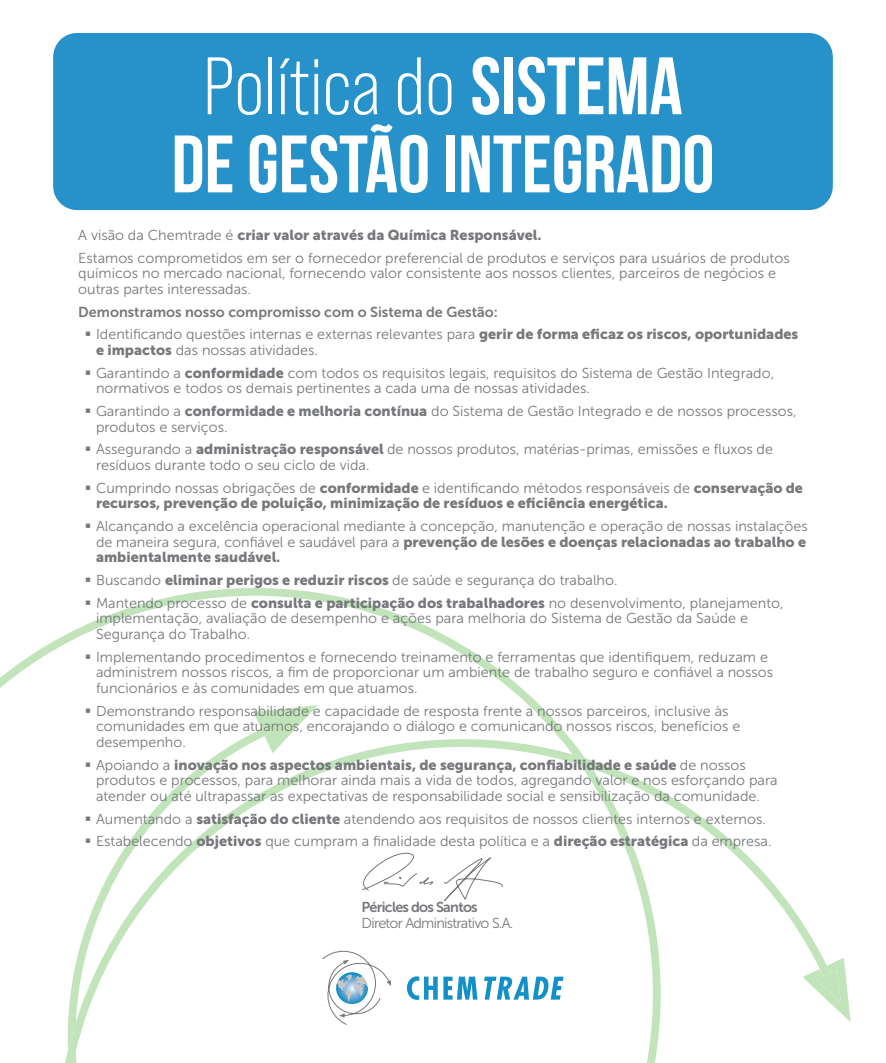
<style>
.page{position:relative;width:886px;height:1063px;background:#fff}
.page>*{position:absolute;margin:0;border:0;box-sizing:border-box;transform-origin:0 0}
.t1{font:81.25px "Bebas Neue Pro";color:#fff}
.t2{font:700 81.25px "Bebas Neue";color:#fff}
.Corrido{font:14.38px/15.6px "Museo Sans 300";color:#76787b}
.Corrido-2{font:14.38px/15.6px "Museo Sans 900";color:#76787b}
.Corrido-3{font:14.38px "Museo Sans 700";color:#76787b}
.Corrido-4{font:14.38px "Museo Sans 300";letter-spacing:-.05em;color:#76787b}
.Corrido-5{font:14.38px "Museo Sans 700";letter-spacing:-.05em;color:#76787b}
.s1{font-family:"Bebas Neue";font-weight:700}
.s2{font-family:"Museo Sans 300"}
.s3{font-family:"Museo Sans 900"}
</style>
<div class="page">
<svg style="left:830px;top:958px;width:21px;height:64px"></svg>
<svg style="left:0;top:588px;width:570px;height:151px"></svg>
<svg style="left:65px;top:739px;width:765px;height:324px"></svg>
<svg style="left:407px;top:976px;width:70px;height:24px"></svg>
<svg style="left:484px;top:975px;width:79px;height:25px"></svg>
<svg style="left:322px;top:951px;width:69px;height:74px"></svg>
<div style="left:53px;top:33px;width:780px;height:177px;background:#2792c9;border-radius:24px"></div>
<svg style="left:362px;top:852px;width:142px;height:49px"></svg>
<svg style="left:86px;top:600px;width:4px;height:5px"></svg>
<svg style="left:86px;top:654px;width:4px;height:5px"></svg>
<svg style="left:86px;top:708px;width:4px;height:4px"></svg>
<svg style="left:86px;top:762px;width:4px;height:4px"></svg>
<svg style="left:86px;top:816px;width:4px;height:4px"></svg>
<svg style="left:86px;top:839px;width:4px;height:4px"></svg>
<p class="t1" style="left:203px;top:41px;width:481px">Política do <span class="s1">SISTEMA</span></p>
<p class="t2" style="left:171px;top:120px;width:544px">DE GESTÃO INTEGRADO</p>
<p class="Corrido-2" style="left:78px;top:227px;width:465px"><span class="s2">A visão da Chemtrade é</span> criar valor através da Química Responsável.</p>
<p class="Corrido" style="left:78px;top:250px;width:713px">Estamos comprometidos em ser o fornecedor preferencial de produtos e serviços para usuários de produtos químicos no mercado nacional, fornecendo valor consistente aos nossos clientes, parceiros de negócios e outras partes interessadas.</p>
<p class="Corrido-3" style="left:78px;top:304px;width:421px">Demonstramos nosso compromisso com o Sistema de Gestão:</p>
<p class="Corrido" style="left:96px;top:327px;width:704px">Identificando questões internas e externas relevantes para <span class="s3">gerir de forma eficaz os riscos, oportunidades e impactos</span> das nossas atividades.</p>
<p class="Corrido" style="left:96px;top:365px;width:680px">Garantindo a <span class="s3">conformidade</span> com todos os requisitos legais, requisitos do Sistema de Gestão Integrado, normativos e todos os demais pertinentes a cada uma de nossas atividades.</p>
<p class="Corrido" style="left:96px;top:403px;width:702px">Garantindo a <span class="s3">conformidade e melhoria contínua</span> do Sistema de Gestão Integrado e de nossos processos, produtos e serviços.</p>
<p class="Corrido" style="left:96px;top:442px;width:678px">Assegurando a <span class="s3">administração responsável</span> de nossos produtos, matérias-primas, emissões e fluxos de resíduos durante todo o seu ciclo de vida.</p>
<p class="Corrido-2" style="left:96px;top:480px;width:708px"><span class="s2">Cumprindo nossas obrigações de</span> conformidade <span class="s2">e identificando métodos responsáveis de</span> conservação de recursos, prevenção de poluição, minimização de resíduos e eficiência energética.</p>
<p class="Corrido" style="left:96px;top:518px;width:713px;text-align:justify">Alcançando a excelência operacional mediante à concepção, manutenção e operação de nossas instalações de maneira segura, confiável e saudável para a <span class="s3">prevenção de lesões e doenças relacionadas ao trabalho e ambientalmente saudável.</span></p>
<p class="Corrido" style="left:96px;top:572px;width:523px">Buscando <span class="s3">eliminar perigos e reduzir riscos</span> de saúde e segurança do trabalho.</p>
<p class="Corrido" style="left:96px;top:595px;width:689px">Mantendo processo de <span class="s3">consulta e participação dos trabalhadores</span> no desenvolvimento, planejamento, implementação, avaliação de desempenho e ações para melhoria do Sistema de Gestão da Saúde e<br>Segurança do Trabalho.</p>
<p class="Corrido" style="left:96px;top:649px;width:679px">Implementando procedimentos e fornecendo treinamento e ferramentas que identifiquem, reduzam e administrem nossos riscos, a fim de proporcionar um ambiente de trabalho seguro e confiável a nossos funcionários e às comunidades em que atuamos.</p>
<p class="Corrido" style="left:96px;top:703px;width:646px">Demonstrando responsabilidade e capacidade de resposta frente a nossos parceiros, inclusive às comunidades em que atuamos, encorajando o diálogo e comunicando nossos riscos, benefícios e desempenho.</p>
<p class="Corrido" style="left:96px;top:757px;width:683px">Apoiando a <span class="s3">inovação nos aspectos ambientais, de segurança, confiabilidade e saúde</span> de nossos produtos e processos, para melhorar ainda mais a vida de todos, agregando valor e nos esforçando para atender ou até ultrapassar as expectativas de responsabilidade social e sensibilização da comunidade.</p>
<p class="Corrido" style="left:96px;top:811px;width:671px">Aumentando a <span class="s3">satisfação do cliente</span> atendendo aos requisitos de nossos clientes internos e externos.</p>
<p class="Corrido" style="left:96px;top:834px;width:677px">Estabelecendo <span class="s3">objetivos</span> que cumpram a finalidade desta política e a <span class="s3">direção estratégica</span> da empresa.</p>
<p class="Corrido-5" style="left:361px;top:899px;width:118px">Péricles dos Santos</p>
<p class="Corrido-4" style="left:361px;top:915px;width:153px">Diretor Administrativo S.A.</p>
</div>
